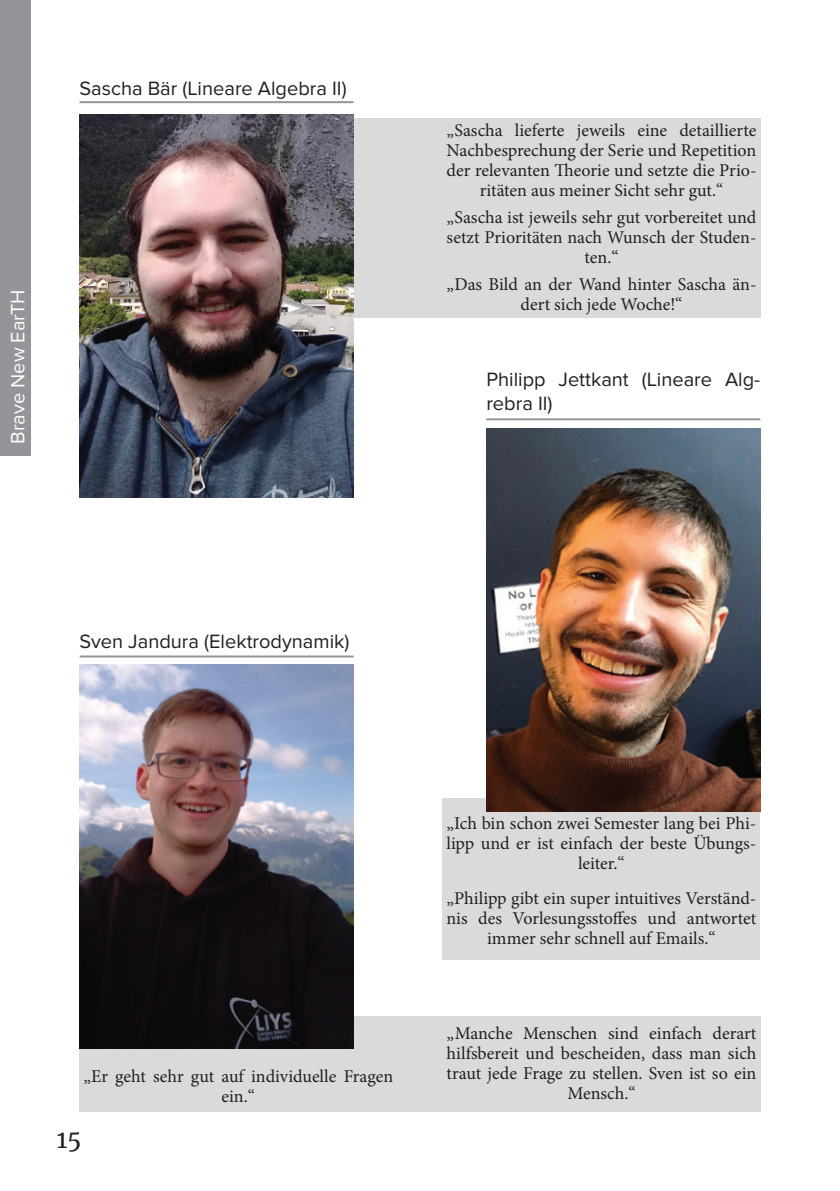
<style>
.page{position:relative;width:840px;height:1191px;background:#fff}
.page>*{position:absolute;margin:0;border:0;box-sizing:border-box;transform-origin:0 0}
.t1{font:24px "Merriweather";color:#231f20}
.t2{font:20px/24px "Proxima Nova";color:#231f20}
.t3{font:20px "Proxima Nova";color:#fff}
.t4{font:18px/20px "Minion Pro";color:#231f20;text-align:center}
</style>
<div class="page">
<div style="left:0;top:0;width:30px;height:455px;background:#939598"></div>
<div style="left:79px;top:1016px;width:681px;height:95px;background:#dadadb"></div>
<div style="left:442px;top:798px;width:317px;height:162px;background:#dadadb"></div>
<div style="left:330px;top:118px;width:430px;height:199px;background:#dadadb"></div>
<img style="left:79px;top:114px;width:274px;height:383px">
<img style="left:79px;top:665px;width:274px;height:383px">
<img style="left:486px;top:428px;width:274px;height:383px">
<hr style="left:79px;top:101px;width:274px;height:2px;background:#939698">
<hr style="left:486px;top:418px;width:273px;height:2px;background:#939698">
<hr style="left:80px;top:655px;width:273px;height:2px;background:#939698">
<p class="t2" style="left:79px;top:77px;width:268px">Sascha Bär (Lineare Algebra II)</p>
<p class="t3" style="left:6px;top:444px;width:156px;rotate:-90deg">Brave New EarTH</p>
<p class="t4" style="left:446px;top:120px;width:311px">„Sascha lieferte jeweils eine detaillierte Nachbesprechung der Serie und Repetition der relevanten Theorie und setzte die Prio&shy;ritäten aus meiner Sicht sehr gut.“</p>
<p class="t4" style="left:446px;top:207px;width:311px">„Sascha ist jeweils sehr gut vorbereitet und setzt Prioritäten nach Wunsch der Studen&shy;ten.“</p>
<p class="t4" style="left:446px;top:274px;width:311px">„Das Bild an der Wand hinter Sascha än&shy;dert sich jede Woche!“</p>
<p class="t2" style="left:486px;top:368px;width:275px">Philipp Jettkant (Lineare Alg&shy;rebra II)</p>
<p class="t2" style="left:79px;top:630px;width:271px">Sven Jandura (Elektrodynamik)</p>
<p class="t4" style="left:83px;top:1066px;width:311px">„Er geht sehr gut auf individuelle Fragen ein.“</p>
<h1 class="t1" style="left:57px;top:1122px;width:26px">15</h1>
<p class="t4" style="left:446px;top:813px;width:311px">„Ich bin schon zwei Semester lang bei Phi&shy;lipp und er ist einfach der beste Übungs&shy;leiter.“</p>
<p class="t4" style="left:446px;top:888px;width:311px">„Philipp gibt ein super intuitives Verständ&shy;nis des Vorlesungsstoffes und antwortet immer sehr schnell auf Emails.“</p>
<p class="t4" style="left:446px;top:1023px;width:311px">„Manche Menschen sind einfach derart hilfsbereit und bescheiden, dass man sich traut jede Frage zu stellen. Sven ist so ein Mensch.“</p>
</div>
